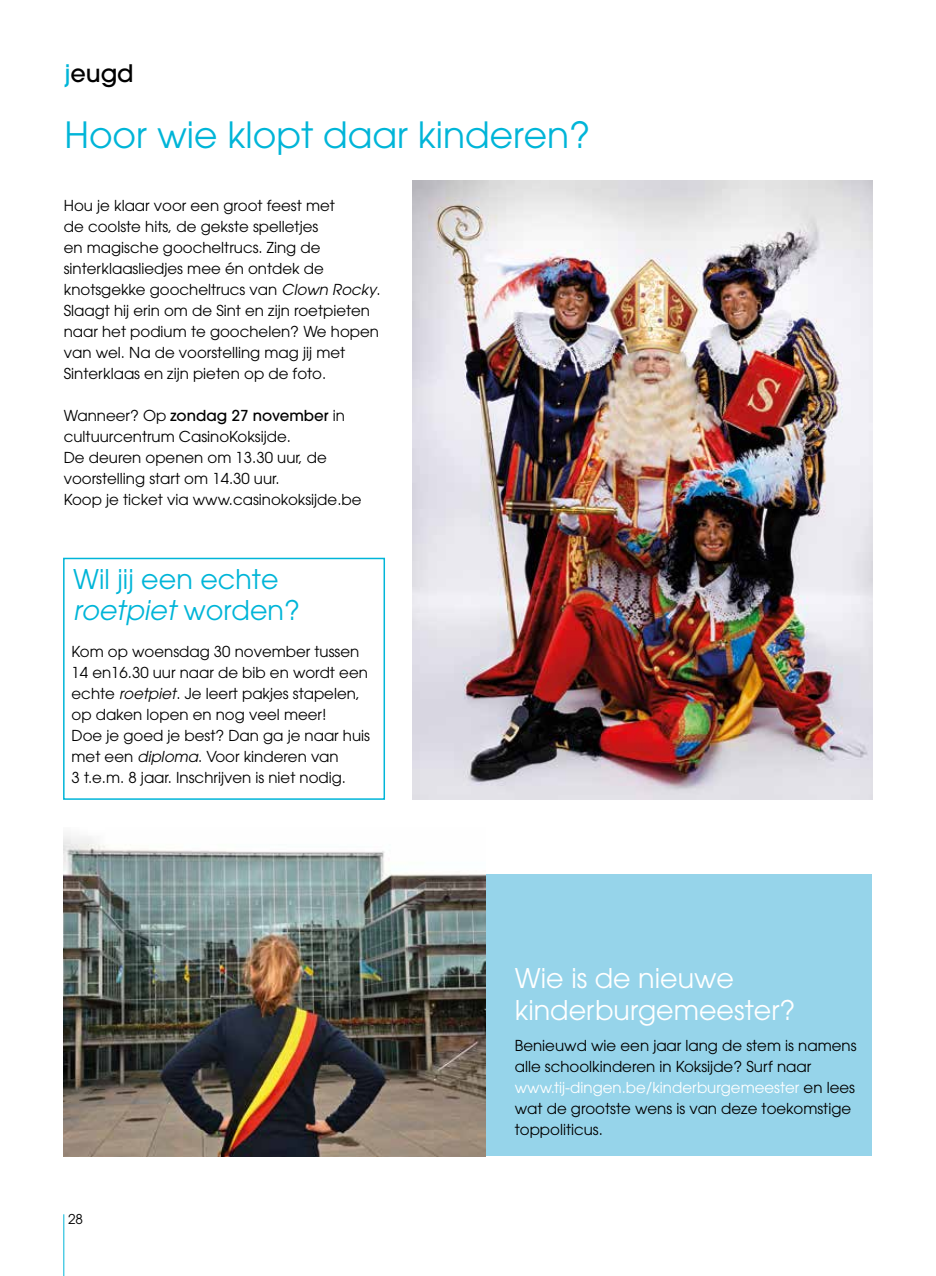
<style>
.page{position:relative;width:936px;height:1276px;background:#fff}
.page>*{position:absolute;margin:0;border:0;box-sizing:border-box;transform-origin:0 0}
.t1{font:36px "ITC Avant Garde Pro";color:#00b5d8}
.t2{font:27px/31.5px "ITC Avant Garde Pro";color:#fff}
.t3{font:27px/31.5px "ITC Avant Garde Pro";color:#00b5d8}
.t4{font:500 24px "ITC Avant Garde Pro";color:#000}
.t5{font:15px/21px "ITC Avant Garde Pro";color:#000}
.t6{font:13.5px "ITC Avant Garde Pro";color:#000}
.s1{color:#00b5d8}
.s2{font-style:italic}
.s3{font-weight:500}
.s4{color:#fff}
</style>
<div class="page">
<img style="left:412px;top:181px;width:460px;height:618px">
<div style="left:63px;top:558px;width:322px;height:242px;border:2px solid #00b5d8"></div>
<div style="left:86px;top:874px;width:786px;height:282px;background:#96d4ea"></div>
<img style="left:64px;top:835px;width:421px;height:321px">
<hr style="left:63px;top:1214px;width:1px;height:62px;background:#00b5d8">
<h3 class="t4" style="left:64px;top:57px;width:71px"><span class="s1">j</span>eugd</h3>
<h1 class="t1" style="left:64px;top:112px;width:527px">Hoor wie klopt daar kinderen?</h1>
<p class="t5" style="left:64px;top:195px;width:318px">Hou je klaar voor een groot feest met<br>de coolste hits, de gekste spelletjes<br>en magische goocheltrucs. Zing de sinterklaasliedjes mee én ontdek de knotsgekke goocheltrucs van <span class="s2">Clown Rocky</span>.<br>Slaagt hij erin om de Sint en zijn roetpieten naar het podium te goochelen? We hopen van wel. Na de voorstelling mag jij met Sinterklaas en zijn pieten op de foto.</p>
<p class="t5" style="left:64px;top:405px;width:299px">Wanneer? Op <span class="s3">zondag 27 november</span> in cultuurcentrum CasinoKoksijde.<br>De deuren openen om 13.30 uur, de voorstelling start om 14.30 uur.<br>Koop je ticket via www.casinokoksijde.be</p>
<h2 class="t3" style="left:73px;top:563px;width:228px">Wil jij een echte <span class="s2">roetpiet</span> w o r d e n ?</h2>
<p class="t5" style="left:72px;top:641px;width:300px">Kom op woensdag 30 november tussen 14 en16.30 uur naar de bib en wordt een echte <span class="s2">roetpiet</span>. Je leert pakjes stapelen, op daken lopen en nog veel meer!<br>Doe je goed je best? Dan ga je naar huis met een <span class="s2">diploma</span>. Voor kinderen van<br>3 t.e.m. 8 jaar. Inschrijven is niet nodig.</p>
<p class="t6" style="left:68px;top:1211px;width:16px">28</p>
<h2 class="t2" style="left:514px;top:962px;width:282px">Wie is de nieuwe kinderburgemeester?</h2>
<p class="t5" style="left:514px;top:1035px;width:343px">Benieuwd wie een jaar lang de stem is namens alle schoolkinderen in Koksijde? Surf naar <span class="s4">www.tij-dingen.be/kinderburgemeester</span> en lees wat de grootste wens is van deze toekomstige toppoliticus.</p>
</div>
